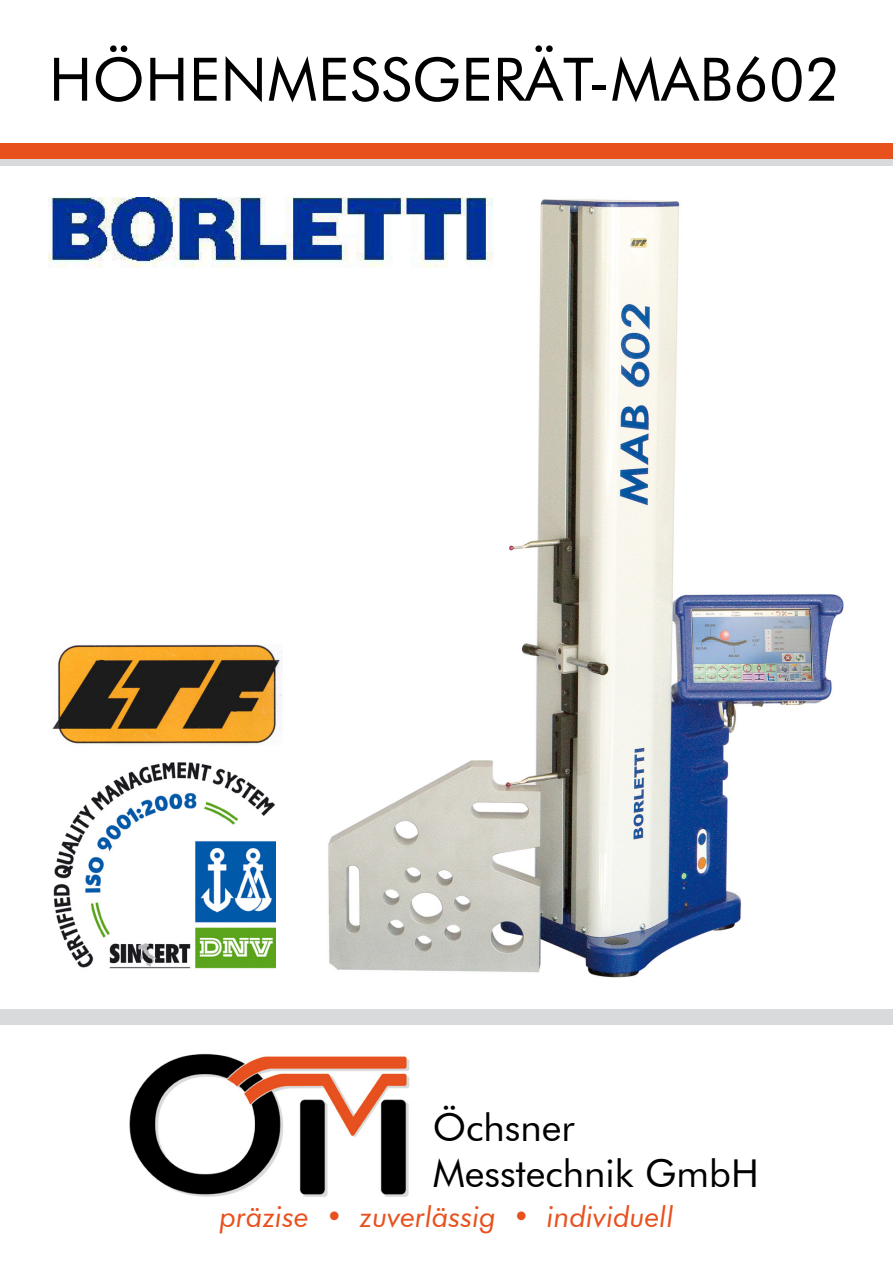
<style>
.page{position:relative;width:893px;height:1263px;background:#fff}
.page>*{position:absolute;margin:0;border:0;box-sizing:border-box;transform-origin:0 0}
.t1{font:60px "Futura BT";letter-spacing:.005em;color:#000}
.t2{font:38.4px/46px "Futura BT";color:#000}
.t3{font:italic 29.1px "Futura BT";color:#e8511e}
</style>
<div class="page">
<img style="left:310px;top:197px;width:534px;height:781px">
<img style="left:53px;top:762px;width:222px;height:207px">
<div style="left:0;top:151px;width:893px;height:15px;background:#d9dadb"></div>
<div style="left:0;top:143px;width:893px;height:16px;background:#e8511e"></div>
<div style="left:0;top:1009px;width:893px;height:15px;background:#d9dadb"></div>
<img style="left:129px;top:1053px;width:281px;height:144px">
<img style="left:48px;top:198px;width:445px;height:70px">
<img style="left:52px;top:644px;width:231px;height:101px">
<h1 class="t1" style="left:49px;top:43px;width:793px">Höh enmessgerät-MAB602</h1>
<h2 class="t2" style="left:433px;top:1104px;width:328px">Öchsner<br>Messtechnik GmbH</h2>
<p class="t3" style="left:220px;top:1199px;width:455px">präzise • zuverlässig • individuell</p>
</div>
